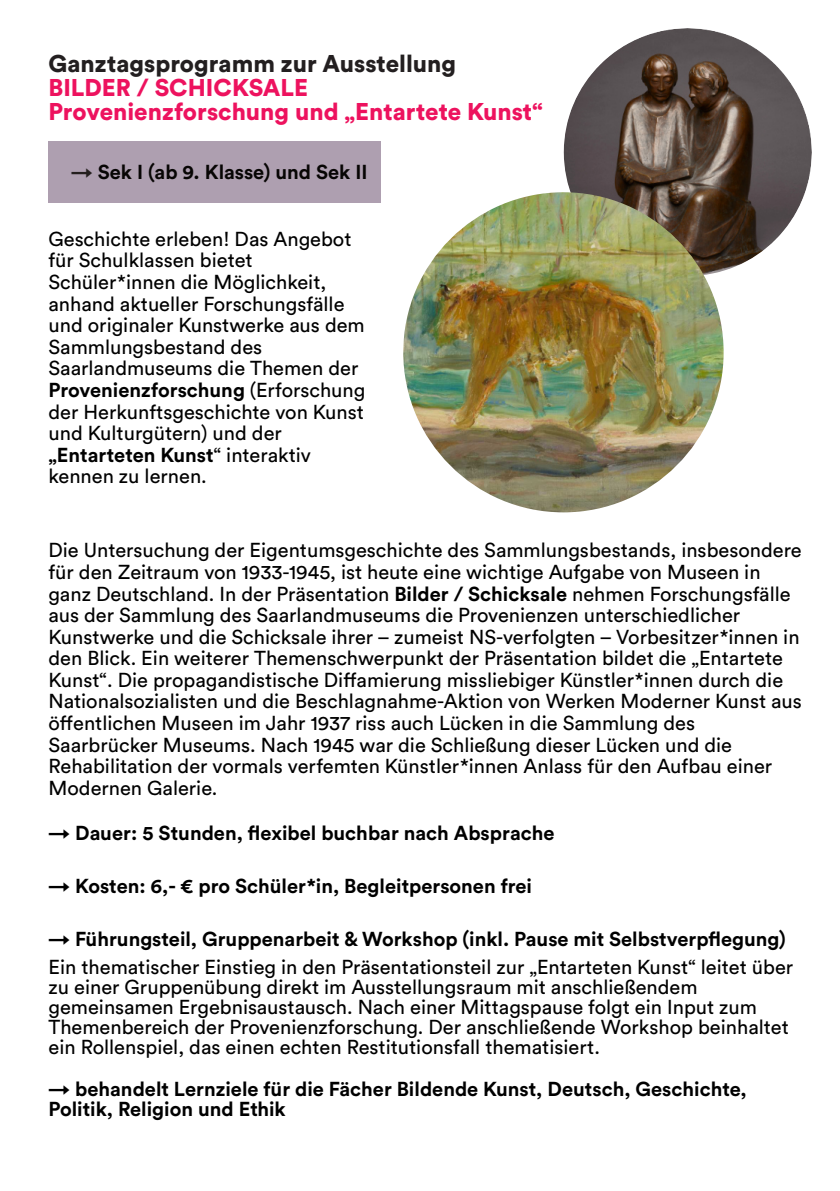
<style>
.page{position:relative;width:840px;height:1191px;background:#fff}
.page>*{position:absolute;margin:0;border:0;box-sizing:border-box;transform-origin:0 0}
.t1{font:900 24px/24px "Circular Std";color:#ed125e}
.t2{font:900 24px "Circular Std";color:#231f20}
.t3{font:20px/21.6px "Circular Std";color:#000}
.t4{font:700 20px/20px "Circular Std";color:#000}
.t5{font:700 20px "Circular Std";color:#070504}
.s1{color:#241f1e}
.s2{font-weight:700}
</style>
<div class="page">
<div style="left:48px;top:141px;width:332px;height:62px;background:#ae9fb0"></div>
<img style="left:563px;top:28px;width:248px;height:248px;border-radius:50%">
<img style="left:403px;top:192px;width:320px;height:320px;border-radius:50%">
<p class="t2" style="left:48px;top:52px;width:409px">Ganztagsprogramm zur Ausstellung</p>
<p class="t1" style="left:48px;top:76px;width:495px">BILDER / SCHICKSALE<br>Provenienzforschung und „Entartete Kunst“</p>
<p class="t5" style="left:71px;top:162px;width:297px"><span class="s1">→</span> Sek I (ab 9. Klasse) und Sek II</p>
<p class="t3" style="left:48px;top:229px;width:318px">Geschichte erleben! Das Angebot für Schulklassen bietet<br>Schüler*innen die Möglichkeit, anhand aktueller Forschungsfälle und originaler Kunstwerke aus dem<br>Sammlungsbestand des<br>Saarlandmuseums die Themen der<br><span class="s2">Provenienzforschung</span> (Erforschung der Herkunftsgeschichte von Kunst und Kulturgütern) und der <span class="s2">„Entarteten Kunst</span>“ interaktiv kennen zu lernen.</p>
<p class="t3" style="left:48px;top:540px;width:754px">Die Untersuchung der Eigentumsgeschichte des Sammlungsbestands, insbesondere für den Zeitraum von 1933-1945, ist heute eine wichtige Aufgabe von Museen in ganz Deutschland. In der Präsentation <span class="s2">Bilder / Schicksale</span> nehmen Forschungsfälle aus der Sammlung des Saarlandmuseums die Provenienzen unterschiedlicher Kunstwerke und die Schicksale ihrer – zumeist NS-verfolgten – Vorbesitzer*innen in den Blick. Ein weiterer Themenschwerpunkt der Präsentation bildet die „Entartete Kunst“. Die propagandistische Diffamierung missliebiger Künstler*innen durch die Nationalsozialisten und die Beschlagnahme-Aktion von Werken Moderner Kunst aus öffentlichen Museen im Jahr 1937 riss auch Lücken in die Sammlung des Saarbrücker Museums. Nach 1945 war die Schließung dieser Lücken und die Rehabilitation der vormals verfemten Künstler*innen Anlass für den Aufbau einer Modernen Galerie.</p>
<p class="t4" style="left:48px;top:824px;width:507px">→ Dauer: 5 Stunden, flexibel buchbar nach Absprache</p>
<p class="t4" style="left:48px;top:877px;width:485px">→ Kosten: 6,- € pro Schüler*in, Begleitpersonen frei</p>
<p class="t4" style="left:48px;top:930px;width:738px">→ Führungsteil, Gruppenarbeit &amp; Workshop (inkl. Pause mit Selbstverpflegung)</p>
<p class="t3" style="left:48px;top:958px;width:745px;line-height:20px">Ein thematischer Einstieg in den Präsentationsteil zur „Entarteten Kunst“ leitet über zu einer Gruppenübung direkt im Ausstellungsraum mit anschließendem gemeinsamen Ergebnisaustausch. Nach einer Mittagspause folgt ein Input zum Themenbereich der Provenienzforschung. Der anschließende Workshop beinhaltet ein Rollenspiel, das einen echten Restitutionsfall thematisiert.</p>
<p class="t4" style="left:48px;top:1080px;width:699px">→ behandelt Lernziele für die Fächer Bildende Kunst, Deutsch, Geschichte,<br>Politik, Religion und Ethik</p>
</div>
